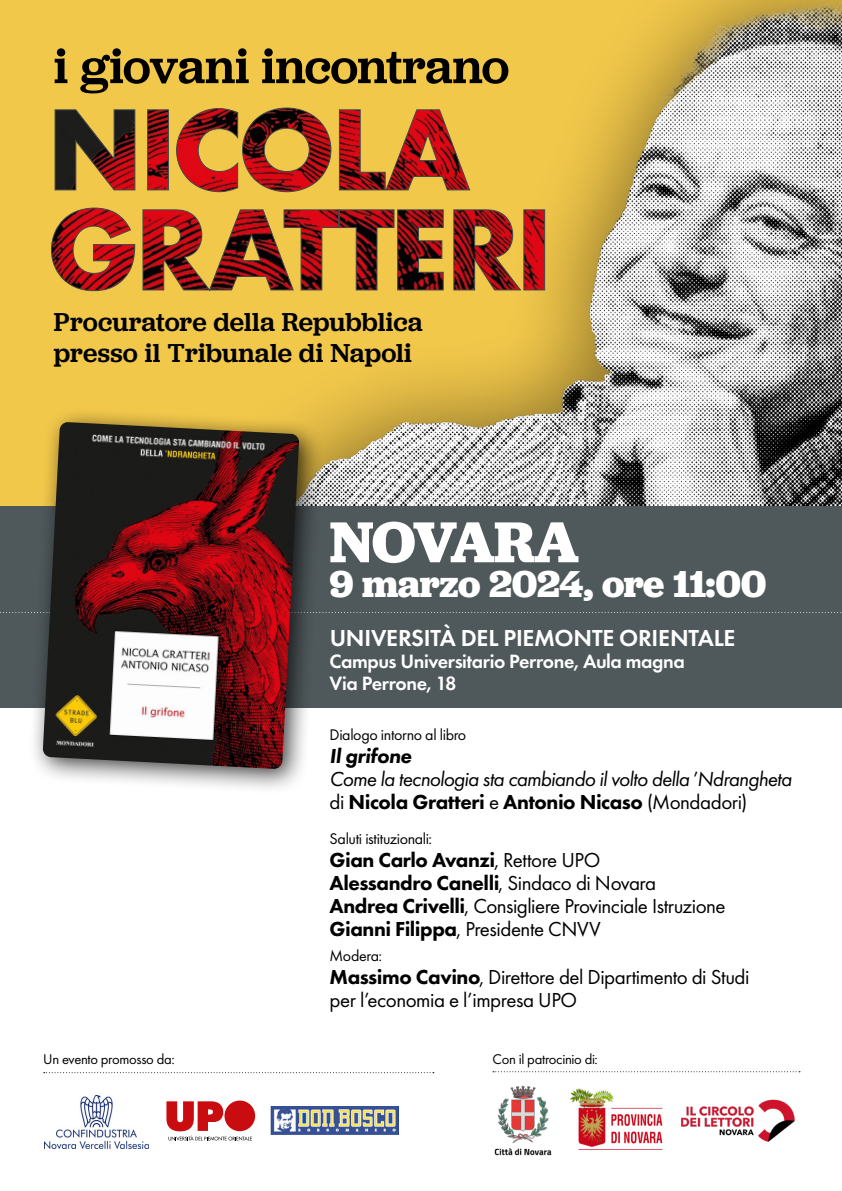
<style>
.page{position:relative;width:842px;height:1191px;background:#fff}
.page>*{position:absolute;margin:0;border:0;box-sizing:border-box;transform-origin:0 0}
.t1{font:700 60px "Jubilat";letter-spacing:-.035em;color:#fff}
.t2{font:500 50px "Jubilat";letter-spacing:-.01em;color:#000}
.t3{font:700 39px "Jubilat";letter-spacing:-.02em;color:#fff}
.t4{font:500 27px/31px "Jubilat";letter-spacing:.005em;color:#000}
.t5{font:600 24px "Futura PT";letter-spacing:-.01em;color:#fff}
.t6{font:21px/23px "Futura PT";letter-spacing:-.025em;color:#000}
.t7{font:italic 21px/23px "Futura PT";letter-spacing:-.035em;color:#000}
.t8{font:600 20px/22px "Futura PT";letter-spacing:-.02em;color:#fff}
.t9{font:16px "Futura PT";letter-spacing:-.02em;color:#000}
.t10{font:14.6px "Futura PT";letter-spacing:-.02em;color:#000}
.s1{font-weight:800}
.s2{font-style:normal}
.s3{font-weight:800;font-style:normal}
</style>
<div class="page">
<div style="left:0;top:505px;width:842px;height:203px;background:#4f585b"></div>
<div style="left:0;top:0;width:842px;height:505px;background:#f2c84b"></div>
<img style="left:88px;top:0;width:754px;height:505px">
<div style="left:224px;top:1100px;width:31px;height:31px;background:#c90c0f;border-radius:50%"></div>
<svg style="left:166px;top:1101px;width:86px;height:39px"></svg>
<img style="left:270px;top:1106px;width:128px;height:28px">
<img style="left:45px;top:1095px;width:104px;height:53px">
<svg style="left:51px;top:208px;width:494px;height:83px"></svg>
<svg style="left:55px;top:108px;width:415px;height:84px"></svg>
<img style="left:494px;top:1085px;width:58px;height:71px">
<img style="left:571px;top:1088px;width:92px;height:60px">
<svg style="left:0;top:612px;width:842px;height:1px"></svg>
<div style="left:28px;top:407px;width:297px;height:388px;background:#000;opacity:.75"></div>
<img style="left:43px;top:422px;width:256px;height:347px">
<svg style="left:44px;top:1072px;width:390px;height:1px"></svg>
<svg style="left:493px;top:1071px;width:307px;height:1px"></svg>
<img style="left:681px;top:1099px;width:114px;height:42px">
<h2 class="t2" style="left:54px;top:34px;width:457px">i giovani incontrano</h2>
<p class="t4" style="left:54px;top:306px;width:370px">Procuratore della Repubblica presso il Tribunale di Napoli</p>
<h1 class="t1" style="left:330px;top:503px;width:251px">NOVARA</h1>
<h3 class="t3" style="left:330px;top:559px;width:438px">9 marzo 2024, ore 11:00</h3>
<p class="t5" style="left:330px;top:623px;width:407px">UNIVERSITÀ DEL PIEMONTE ORIENTALE</p>
<p class="t8" style="left:330px;top:650px;width:357px">Campus Universitario Perrone, Aula magna<br>Via Perrone, 18</p>
<p class="t9" style="left:330px;top:724px;width:138px">Dialogo intorno al libro</p>
<p class="t7" style="left:330px;top:744px;width:464px"><span class="s1">Il grifone<br></span>Come la tecnologia sta cambiando il volto della <span class="s2">’</span>Ndrangheta <span class="s2">di</span> <span class="s3">Nicola Gratteri</span> <span class="s2">e</span> <span class="s3">Antonio Nicaso</span> <span class="s2">(Mondadori)</span></p>
<p class="t9" style="left:330px;top:829px;width:104px">Saluti istituzionali:</p>
<p class="t6" style="left:330px;top:849px;width:398px"><span class="s1">Gian Carlo Avanzi</span>, Rettore UPO<br><span class="s1">Alessandro Canelli</span>, Sindaco di Novara <span class="s1">Andrea Crivelli</span>, Consigliere Provinciale Istruzione <span class="s1">Gianni Filippa</span>, Presidente CNVV</p>
<p class="t9" style="left:330px;top:946px;width:54px">Modera:</p>
<p class="t6" style="left:330px;top:965px;width:421px"><span class="s1">Massimo Cavino</span>, Direttore del Dipartimento di Studi per l’economia e l’impresa UPO</p>
<p class="t10" style="left:43px;top:1051px;width:133px">Un evento promosso da:</p>
<p class="t10" style="left:493px;top:1051px;width:107px">Con il patrocinio di:</p>
</div>
